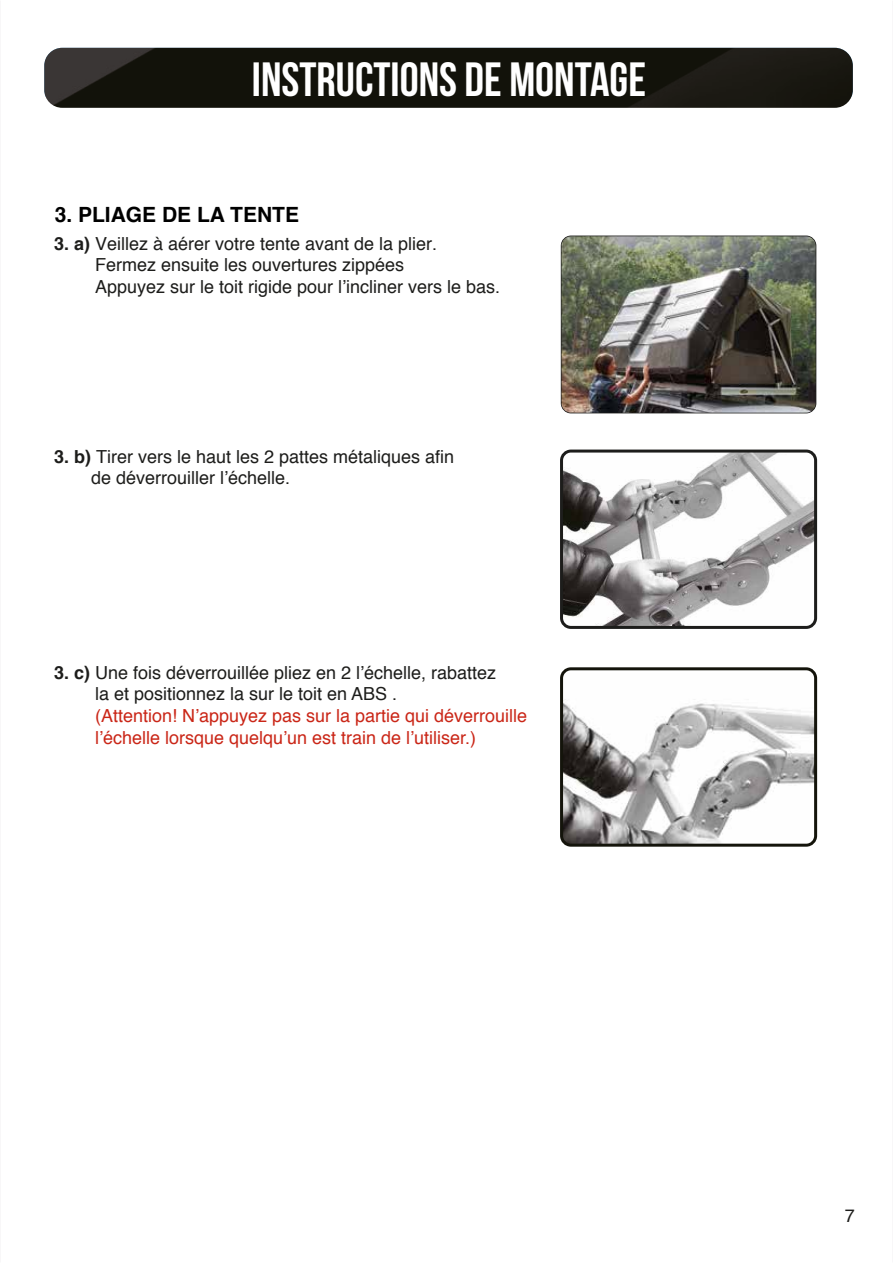
<style>
.page{position:relative;width:893px;height:1263px;background:#fff}
.page>*{position:absolute;margin:0;border:0;box-sizing:border-box;transform-origin:0 0}
.t1{font:700 48px "Bebas Neue";color:#fff}
.t2{font:700 21px "Helvetica";color:#000}
.t3{font:18px/21.6px "Helvetica";color:#1d1d1b}
.t4{font:18px/21.6px "Helvetica";color:#ca2617}
.s1{font-weight:700}
</style>
<div class="page">
<img style="left:44px;top:48px;width:809px;height:60px">
<img style="left:564px;top:454px;width:249px;height:171px">
<div style="left:560px;top:450px;width:257px;height:179px;border:3px solid #1d1d1b;border-radius:9px"></div>
<img style="left:564px;top:674px;width:249px;height:169px">
<div style="left:560px;top:667px;width:257px;height:180px;border:3px solid #14140b;border-radius:9px"></div>
<img style="left:562px;top:236px;width:254px;height:177px">
<h1 class="t1" style="left:252px;top:53px;width:396px">INSTRUCTIONS DE MONTAGE</h1>
<p class="t2" style="left:55px;top:198px;width:246px">3. PLIAGE DE LA TENTE</p>
<p class="t3" style="left:95px;top:233px;width:407px;text-indent:-41px"><span class="s1">3. a)</span> Veillez à aérer votre tente avant de la plier.<br>Fermez ensuite les ouvertures zippées<br>Appuyez sur le toit rigide pour l’incliner vers le bas.</p>
<p class="t3" style="left:91px;top:446px;width:365px;text-indent:-37px"><span class="s1">3. b)</span> Tirer vers le haut les 2 pattes métaliques afin de déverrouiller l’échelle.</p>
<p class="t3" style="left:95px;top:662px;width:403px;text-indent:-41px"><span class="s1">3. c)</span> Une fois déverrouillée pliez en 2 l’échelle, rabattez la et positionnez la sur le toit en ABS .</p>
<p class="t4" style="left:95px;top:705px;width:434px">(Attention! N’appuyez pas sur la partie qui déverrouille l’échelle lorsque quelqu’un est train de l’utiliser.)</p>
<p class="t3" style="left:845px;top:1205px;width:12px">7</p>
</div>
